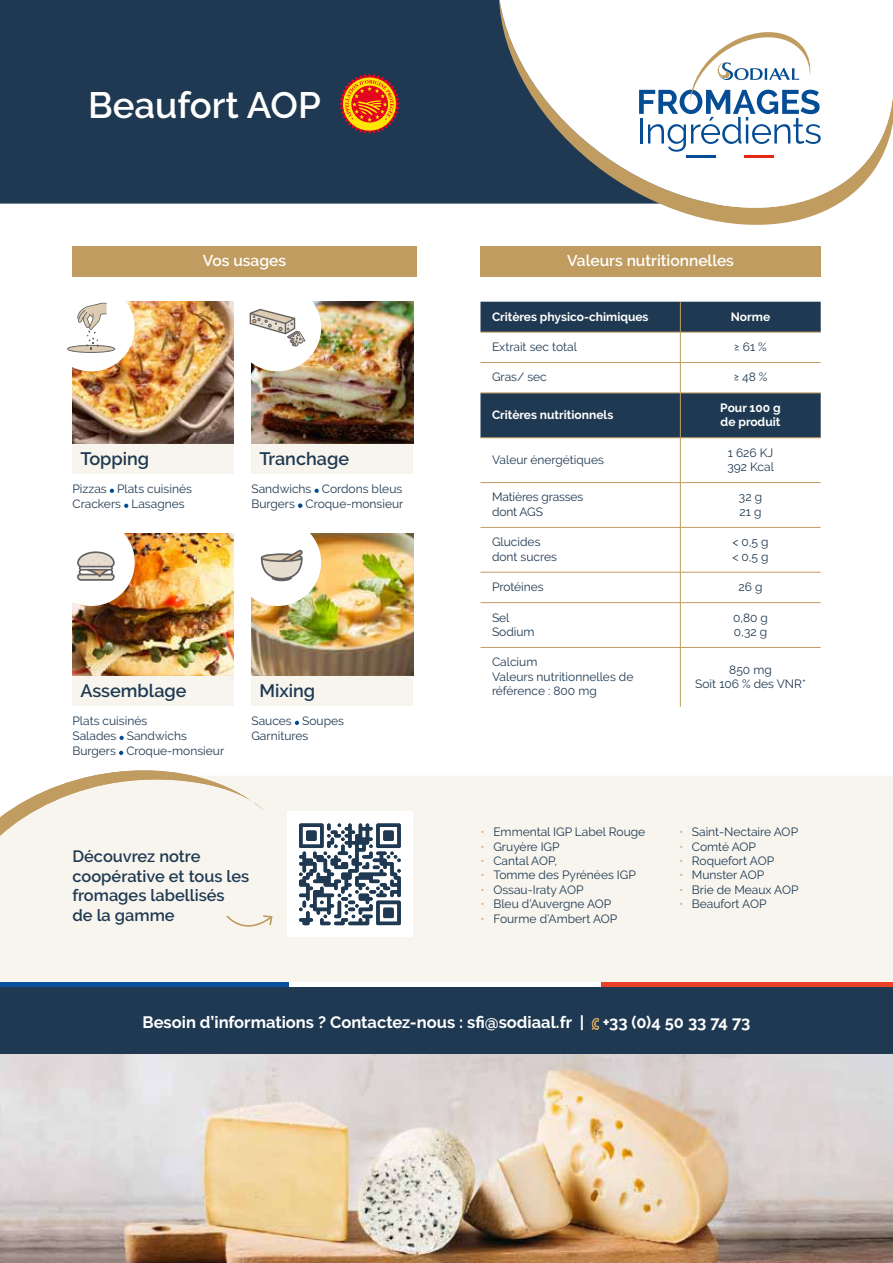
<style>
.page{position:relative;width:893px;height:1263px;background:#fff}
.page>*{position:absolute;margin:0;border:0;box-sizing:border-box;transform-origin:0 0}
.t1{font:600 36.6px "Raleway";color:#fff}
.t2{font:600 18px "Raleway";color:#1e3951}
.t3{font:700 16.5px "Raleway";color:#fff}
.t4{font:600 16.35px/19.6px "Raleway";color:#1e3951}
.t5{font:600 15.6px "Raleway";color:#fff}
.t6{font:12px/14.4px "Raleway";color:#1e3951}
.t7{font:700 12px/14.4px "Raleway";color:#fff}
.s1{color:#d9b08d}
</style>
<div class="page">
<div style="left:0;top:0;width:499px;height:204px;background:#1e3951"></div>
<svg style="left:500px;top:3px;width:393px;height:222px"></svg>
<hr style="left:686px;top:155px;width:29px;height:3px;background:#044c94">
<hr style="left:744px;top:155px;width:30px;height:3px;background:#e52713">
<svg style="left:639px;top:27px;width:182px;height:125px"></svg>
<div style="left:72px;top:246px;width:345px;height:31px;background:#c09c60"></div>
<div style="left:480px;top:246px;width:341px;height:31px;background:#c09c60"></div>
<img style="left:251px;top:302px;width:162px;height:141px">
<img style="left:72px;top:302px;width:162px;height:141px">
<div style="left:234px;top:284px;width:87px;height:87px;background:#fff;border-radius:50%"></div>
<svg style="left:250px;top:309px;width:55px;height:38px"></svg>
<div style="left:48px;top:284px;width:87px;height:87px;background:#fff;border-radius:50%"></div>
<svg style="left:67px;top:302px;width:48px;height:51px"></svg>
<div style="left:72px;top:443px;width:162px;height:31px;background:#f8f5ef"></div>
<div style="left:251px;top:443px;width:162px;height:31px;background:#f8f5ef"></div>
<img style="left:251px;top:534px;width:162px;height:141px">
<div style="left:234px;top:519px;width:87px;height:87px;background:#fff;border-radius:50%"></div>
<svg style="left:261px;top:550px;width:42px;height:31px"></svg>
<img style="left:72px;top:534px;width:162px;height:141px">
<div style="left:48px;top:519px;width:87px;height:87px;background:#fff;border-radius:50%"></div>
<svg style="left:77px;top:551px;width:38px;height:30px"></svg>
<div style="left:72px;top:675px;width:162px;height:31px;background:#f8f5ef"></div>
<div style="left:251px;top:675px;width:162px;height:31px;background:#f8f5ef"></div>
<svg style="left:110px;top:489px;width:4px;height:4px"></svg>
<svg style="left:124px;top:504px;width:4px;height:4px"></svg>
<svg style="left:315px;top:489px;width:4px;height:4px"></svg>
<svg style="left:298px;top:503px;width:4px;height:5px"></svg>
<svg style="left:119px;top:736px;width:5px;height:4px"></svg>
<svg style="left:119px;top:751px;width:4px;height:4px"></svg>
<svg style="left:295px;top:721px;width:4px;height:4px"></svg>
<div style="left:264px;top:776px;width:629px;height:206px;background:#f8f5ef"></div>
<svg style="left:0;top:770px;width:264px;height:212px;fill:#f8f5ef"></svg>
<div style="left:287px;top:811px;width:126px;height:126px;background:#fff"></div>
<svg style="left:299px;top:823px;width:102px;height:102px"></svg>
<svg style="left:225px;top:914px;width:49px;height:23px"></svg>
<div style="left:0;top:986px;width:893px;height:68px;background:#1e3951"></div>
<svg style="left:592px;top:1018px;width:7px;height:12px"></svg>
<img style="left:0;top:1054px;width:893px;height:209px">
<div style="left:0;top:982px;width:291px;height:5px;background:#08509e"></div>
<div style="left:289px;top:982px;width:313px;height:5px;background:#fff"></div>
<div style="left:602px;top:982px;width:291px;height:5px;background:#e84127"></div>
<svg style="left:339px;top:73px;width:61px;height:61px"></svg>
<svg style="left:480px;top:302px;width:341px;height:135px;fill:#1e3951"></svg>
<hr style="left:680px;top:302px;width:1px;height:30px;background:#c09c60">
<hr style="left:480px;top:332px;width:200px;height:1px;background:#c09c60">
<hr style="left:680px;top:332px;width:141px;height:1px;background:#c09c60">
<hr style="left:680px;top:332px;width:1px;height:30px;background:#c09c60">
<hr style="left:480px;top:362px;width:200px;height:1px;background:#c09c60">
<hr style="left:680px;top:362px;width:141px;height:1px;background:#c09c60">
<hr style="left:680px;top:363px;width:1px;height:30px;background:#c09c60">
<hr style="left:480px;top:393px;width:200px;height:1px;background:#c09c60">
<hr style="left:680px;top:393px;width:141px;height:1px;background:#c09c60">
<hr style="left:680px;top:393px;width:1px;height:45px;background:#c09c60">
<hr style="left:480px;top:437px;width:200px;height:1px;background:#c09c60">
<hr style="left:680px;top:437px;width:141px;height:1px;background:#c09c60">
<hr style="left:680px;top:438px;width:1px;height:44px;background:#c09c60">
<hr style="left:480px;top:482px;width:200px;height:1px;background:#c09c60">
<hr style="left:680px;top:482px;width:141px;height:1px;background:#c09c60">
<hr style="left:680px;top:483px;width:1px;height:44px;background:#c09c60">
<hr style="left:480px;top:527px;width:200px;height:1px;background:#c09c60">
<hr style="left:680px;top:527px;width:141px;height:1px;background:#c09c60">
<hr style="left:680px;top:528px;width:1px;height:44px;background:#c09c60">
<hr style="left:480px;top:572px;width:200px;height:1px;background:#c09c60">
<hr style="left:680px;top:572px;width:141px;height:1px;background:#c09c60">
<hr style="left:680px;top:572px;width:1px;height:30px;background:#c09c60">
<hr style="left:480px;top:602px;width:200px;height:1px;background:#c09c60">
<hr style="left:680px;top:602px;width:141px;height:1px;background:#c09c60">
<hr style="left:680px;top:603px;width:1px;height:44px;background:#c09c60">
<hr style="left:480px;top:647px;width:200px;height:1px;background:#c09c60">
<hr style="left:680px;top:647px;width:141px;height:1px;background:#c09c60">
<hr style="left:680px;top:648px;width:1px;height:59px;background:#c09c60">
<h1 class="t1" style="left:88px;top:84px;width:234px">Beaufort AOP</h1>
<h3 class="t5" style="left:203px;top:252px;width:85px">Vos usages</h3>
<h3 class="t5" style="left:567px;top:252px;width:168px">Valeurs nutritionnelles</h3>
<h2 class="t2" style="left:80px;top:448px;width:70px">Topping</h2>
<h2 class="t2" style="left:259px;top:448px;width:91px">Tranchage</h2>
<p class="t6" style="left:72px;top:481px;width:121px;line-height:15px">Pizzas Plats cuisinés<br>Crackers Lasagnes</p>
<p class="t6" style="left:251px;top:481px;width:154px;line-height:15px">Sandwichs Cordons bleus<br>Burgers Croque-monsieur</p>
<h2 class="t2" style="left:80px;top:680px;width:108px">Assemblage</h2>
<h2 class="t2" style="left:259px;top:680px;width:57px">Mixing</h2>
<p class="t6" style="left:72px;top:713px;width:153px;line-height:15px">Plats cuisinés<br>Salades Sandwichs<br>Burgers Croque-monsieur</p>
<p class="t6" style="left:251px;top:713px;width:94px;line-height:15px">Sauces Soupes<br>Garnitures</p>
<h3 class="t4" style="left:72px;top:846px;width:178px">Découvrez notre coopérative et tous les fromages labellisés<br>de la gamme</h3>
<p class="t7" style="left:492px;top:309px;width:158px">Critères physico-chimiques</p>
<p class="t7" style="left:731px;top:309px;width:41px">Norme</p>
<p class="t6" style="left:492px;top:340px;width:87px">Extrait sec total</p>
<p class="t6" style="left:734px;top:340px;width:34px">≥ 61 %</p>
<p class="t6" style="left:492px;top:370px;width:56px">Gras/ sec</p>
<p class="t6" style="left:734px;top:370px;width:35px">≥ 48 %</p>
<p class="t7" style="left:492px;top:408px;width:123px">Critères nutritionnels</p>
<p class="t7" style="left:720px;top:400px;width:62px">Pour 100 g de produit</p>
<p class="t6" style="left:492px;top:452px;width:113px">Valeur énergétiques</p>
<p class="t6" style="left:727px;top:445px;width:48px">1 626 KJ<br>392 Kcal</p>
<p class="t6" style="left:492px;top:490px;width:93px">Matières grasses dont AGS</p>
<p class="t6" style="left:739px;top:490px;width:25px">32 g<br>21 g</p>
<p class="t6" style="left:492px;top:535px;width:66px">Glucides dont sucres</p>
<p class="t6" style="left:732px;top:535px;width:38px">&lt; 0,5 g &lt; 0,5 g</p>
<p class="t6" style="left:492px;top:580px;width:53px">Protéines</p>
<p class="t6" style="left:738px;top:580px;width:25px">26 g</p>
<p class="t6" style="left:492px;top:610px;width:44px">Sel<br>Sodium</p>
<p class="t6" style="left:733px;top:610px;width:36px">0,80 g<br>0,32 g</p>
<p class="t6" style="left:492px;top:655px;width:143px">Calcium<br>Valeurs nutritionnelles de référence : 800 mg</p>
<p class="t6" style="left:695px;top:662px;width:112px;text-align:center">850 mg<br>Soit 106 % des VNR*</p>
<p class="t6" style="left:481px;top:825px;width:166px"><span class="s1">•</span> Emmental IGP Label Rouge</p>
<p class="t6" style="left:481px;top:839px;width:81px"><span class="s1">•</span> Gruyère IGP</p>
<p class="t6" style="left:481px;top:853px;width:78px"><span class="s1">•</span> Cantal AOP,</p>
<p class="t6" style="left:481px;top:868px;width:157px"><span class="s1">•</span> Tomme des Pyrénées IGP</p>
<p class="t6" style="left:481px;top:882px;width:104px"><span class="s1">•</span> Ossau-Iraty AOP</p>
<p class="t6" style="left:481px;top:897px;width:132px"><span class="s1">•</span> Bleu d’Auvergne AOP</p>
<p class="t6" style="left:481px;top:911px;width:138px"><span class="s1">•</span> Fourme d’Ambert AOP</p>
<p class="t6" style="left:679px;top:825px;width:121px"><span class="s1">•</span> Saint-Nectaire AOP</p>
<p class="t6" style="left:679px;top:839px;width:78px"><span class="s1">•</span> Comté AOP</p>
<p class="t6" style="left:679px;top:853px;width:97px"><span class="s1">•</span> Roquefort AOP</p>
<p class="t6" style="left:679px;top:868px;width:87px"><span class="s1">•</span> Munster AOP</p>
<p class="t6" style="left:679px;top:882px;width:121px"><span class="s1">•</span> Brie de Meaux AOP</p>
<p class="t6" style="left:679px;top:897px;width:89px"><span class="s1">•</span> Beaufort AOP</p>
<h3 class="t3" style="left:143px;top:1013px;width:609px">Besoin d’informations ? Contactez-nous : sfi@sodiaal.fr | +33 (0)4 50 33 74 73</h3>
</div>
